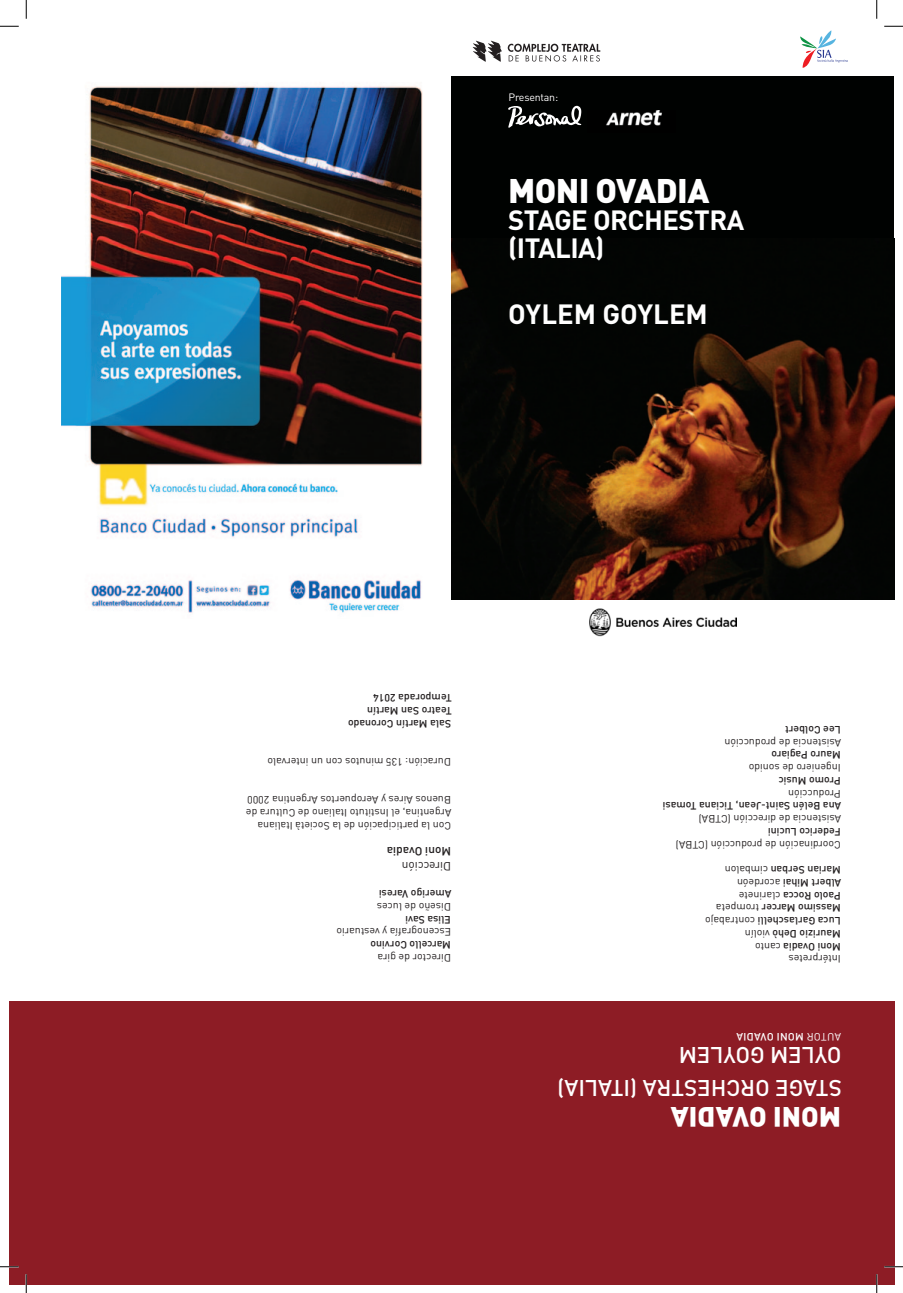
<style>
.page{position:relative;width:903px;height:1293px;background:#fff}
.page>*{position:absolute;margin:0;border:0;box-sizing:border-box;transform-origin:0 0}
.Body_Text{font:900 33.75px "DIN Pro";letter-spacing:-.02em;color:#fff}
.Body_Text-2{font:900 27.62px "DIN Pro";color:#fff}
.Body_Text-3{font:700 27.5px/27.5px "DIN Pro";letter-spacing:-.02em;color:#fff}
.Body_Text-4{font:700 27.5px "DIN Pro";color:#fff}
.t1{font:500 22.5px "DIN Pro";color:#fff}
.t2{font:500 11.88px "DIN Pro";color:#231f20}
.t3{font:11.88px "DIN Pro";color:#231f20}
.t4{font:10.62px/12.8px "DIN Pro";color:#231f20}
.t5{font:500 10.62px "DIN Pro";color:#231f20}
.Body_Text-5{font:500 10.62px "DIN Pro";letter-spacing:.025em;color:#fff}
.t6{font:10.62px "DIN Pro";letter-spacing:-.02em;color:#fff}
.s1{font-weight:400}
</style>
<div class="page">
<div style="left:451px;top:77px;width:443px;height:522px;background:#000201"></div>
<img style="left:451px;top:239px;width:443px;height:360px">
<svg style="left:508px;top:44px;width:92px;height:18px"></svg>
<svg style="left:473px;top:41px;width:29px;height:21px"></svg>
<img style="left:590px;top:608px;width:147px;height:28px">
<svg style="left:800px;top:30px;width:48px;height:38px"></svg>
<img style="left:606px;top:110px;width:56px;height:16px">
<svg style="left:508px;top:106px;width:73px;height:22px"></svg>
<div style="left:9px;top:1001px;width:885px;height:283px;background:#8d1c25"></div>
<img style="left:62px;top:85px;width:361px;height:528px">
<svg style="left:0;top:25px;width:19px;height:2px"></svg>
<svg style="left:884px;top:25px;width:19px;height:2px"></svg>
<svg style="left:0;top:1266px;width:19px;height:1px"></svg>
<svg style="left:884px;top:1266px;width:19px;height:1px"></svg>
<svg style="left:25px;top:0;width:2px;height:19px"></svg>
<svg style="left:25px;top:1274px;width:2px;height:19px"></svg>
<svg style="left:876px;top:0;width:1px;height:19px"></svg>
<svg style="left:876px;top:1274px;width:1px;height:19px"></svg>
<p class="t6" style="left:509px;top:90px;width:51px">Presentan:</p>
<p class="Body_Text" style="left:508px;top:167px;width:203px">MONI OVADIA</p>
<p class="Body_Text-3" style="left:508px;top:205px;width:238px">STAGE ORCHESTRA (ITALIA)</p>
<p class="Body_Text-4" style="left:508px;top:295px;width:201px">OYLEM GOYLEM</p>
<p class="t5" style="left:452px;top:705px;width:80px;rotate:-180deg">Temporada 2014</p>
<p class="t5" style="left:452px;top:718px;width:86px;rotate:-180deg">Teatro San Martín</p>
<p class="t5" style="left:451px;top:731px;width:105px;rotate:-180deg">Sala Martín Coronado</p>
<p class="t4" style="left:451px;top:768px;width:185px;rotate:-180deg">Duración: 135 minutos con un intervalo</p>
<p class="t4" style="left:451px;top:832px;width:207px;rotate:-180deg">Con la participación de la Società Italiana<br>Argentina, el Instituto Italiano de Cultura de<br>Buenos Aires y Aeropuertos Argentina 2000</p>
<p class="t2" style="left:451px;top:859px;width:66px;rotate:-180deg">Moni Ovadia</p>
<p class="t3" style="left:451px;top:874px;width:51px;rotate:-180deg">Dirección</p>
<p class="t5" style="left:451px;top:901px;width:74px;rotate:-180deg">Amerigo Varesi</p>
<p class="t4" style="left:451px;top:913px;width:76px;rotate:-180deg">Diseño de luces</p>
<p class="t5" style="left:451px;top:926px;width:47px;rotate:-180deg">Elisa Savi</p>
<p class="t4" style="left:451px;top:939px;width:116px;rotate:-180deg">Escenografía y vestuario</p>
<p class="t5" style="left:451px;top:952px;width:82px;rotate:-180deg">Marcello Corvino</p>
<p class="t4" style="left:451px;top:964px;width:75px;rotate:-180deg">Director de gira</p>
<p class="t5" style="left:841px;top:737px;width:57px;rotate:-180deg">Lee Colbert</p>
<p class="t4" style="left:841px;top:749px;width:118px;rotate:-180deg">Asistencia de producción</p>
<p class="t5" style="left:841px;top:762px;width:71px;rotate:-180deg">Mauro Pagiaro</p>
<p class="t4" style="left:841px;top:775px;width:94px;rotate:-180deg">Ingeniero de sonido</p>
<p class="t5" style="left:841px;top:788px;width:64px;rotate:-180deg">Promo Music</p>
<p class="t4" style="left:841px;top:800px;width:54px;rotate:-180deg">Producción</p>
<p class="t5" style="left:841px;top:813px;width:180px;rotate:-180deg">Ana Belén Saint-Jean, Ticiana Tomasi</p>
<p class="t4" style="left:841px;top:826px;width:144px;rotate:-180deg">Asistencia de dirección (CTBA)</p>
<p class="t5" style="left:841px;top:839px;width:74px;rotate:-180deg">Federico Lucini</p>
<p class="t4" style="left:841px;top:851px;width:167px;rotate:-180deg">Coordinación de producción (CTBA)</p>
<p class="t5" style="left:841px;top:877px;width:117px;rotate:-180deg">Marian Serban <span class="s1">cimbalon</span></p>
<p class="t5" style="left:841px;top:890px;width:106px;rotate:-180deg">Albert Mihai <span class="s1">acordeón</span></p>
<p class="t5" style="left:841px;top:902px;width:103px;rotate:-180deg">Paolo Rocca <span class="s1">clarinete</span></p>
<p class="t5" style="left:841px;top:915px;width:126px;rotate:-180deg">Massimo Marcer <span class="s1">trompeta</span></p>
<p class="t5" style="left:841px;top:928px;width:137px;rotate:-180deg">Luca Garlaschelli <span class="s1">contrabajo</span></p>
<p class="t5" style="left:841px;top:941px;width:97px;rotate:-180deg">Maurizio Dehò <span class="s1">violín</span></p>
<p class="t5" style="left:841px;top:953px;width:87px;rotate:-180deg">Moni Ovadia <span class="s1">canto</span></p>
<p class="t4" style="left:841px;top:966px;width:54px;rotate:-180deg">Intérpretes</p>
<p class="Body_Text-5" style="left:841px;top:1044px;width:106px;rotate:-180deg"><span class="s1">AUTOR</span> MONI OVADIA</p>
<p class="t1" style="left:841px;top:1070px;width:164px;rotate:-180deg">OYLEM GOYLEM</p>
<p class="t1" style="left:842px;top:1104px;width:286px;rotate:-180deg">STAGE ORCHESTRA (ITALIA)</p>
<p class="Body_Text-2" style="left:841px;top:1136px;width:172px;rotate:-180deg">MONI OVADIA</p>
</div>
